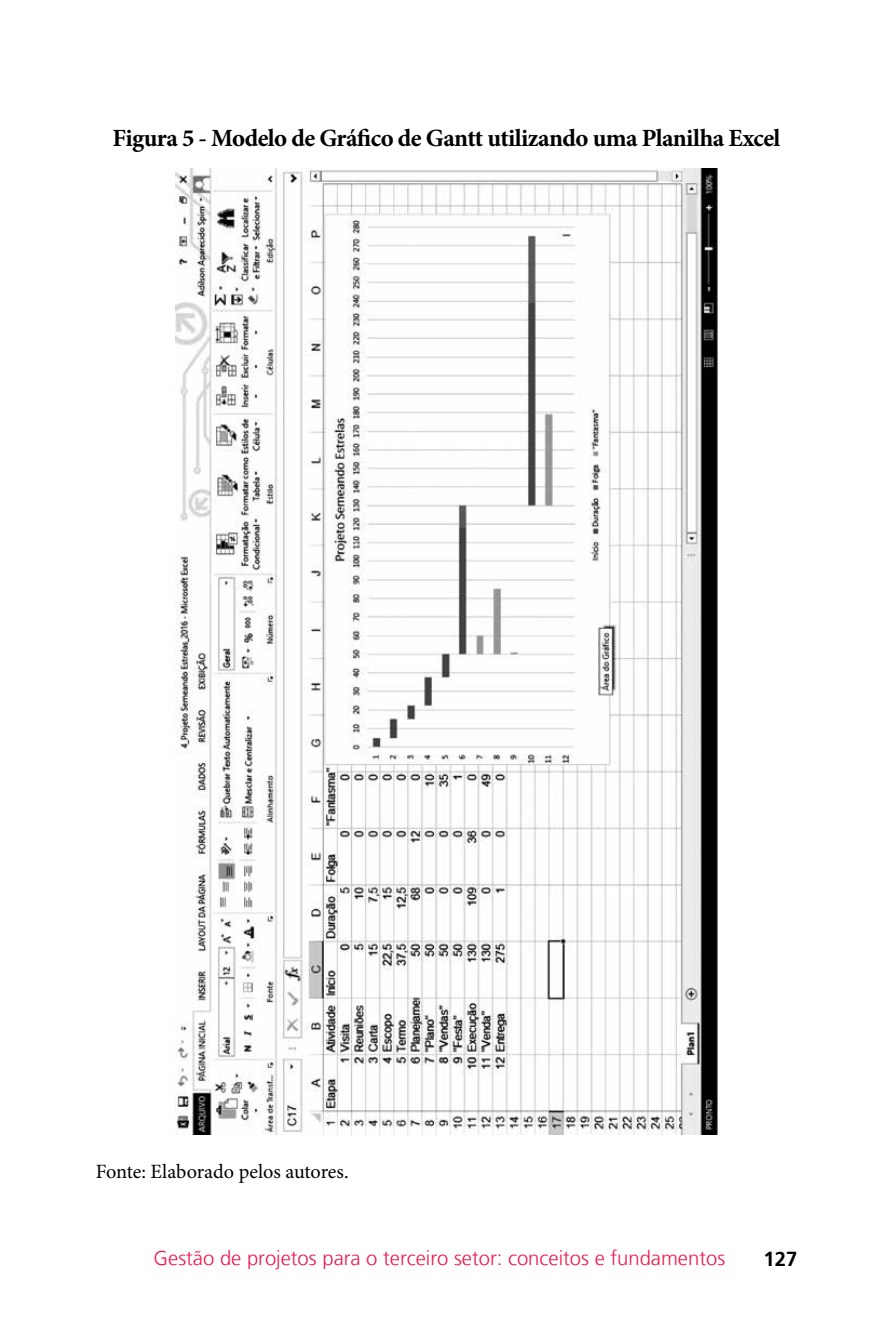
<style>
.page{position:relative;width:893px;height:1340px;background:#fff}
.page>*{position:absolute;margin:0;border:0;box-sizing:border-box;transform-origin:0 0}
.t1{font:700 24.75px "Minion Pro";letter-spacing:-.025em;color:#000}
.t2{font:300 20.25px "Frutiger LT";color:#ed174c}
.t3{font:20.25px "Minion Pro";letter-spacing:-.005em;color:#000}
.t4{font:700 20.25px "Frutiger LT";color:#000}
</style>
<div class="page">
<img style="left:175px;top:169px;width:543px;height:965px">
<p class="t1" style="left:112px;top:120px;width:670px">Figura 5 - Modelo de Gráfico de Gantt utilizando uma Planilha Excel</p>
<p class="t3" style="left:96px;top:1157px;width:254px">Fonte: Elaborado pelos autores.</p>
<p class="t2" style="left:154px;top:1246px;width:573px">Gestão de projetos para o terceiro setor: conceitos e fundamentos</p>
<p class="t4" style="left:763px;top:1247px;width:35px">127</p>
</div>
